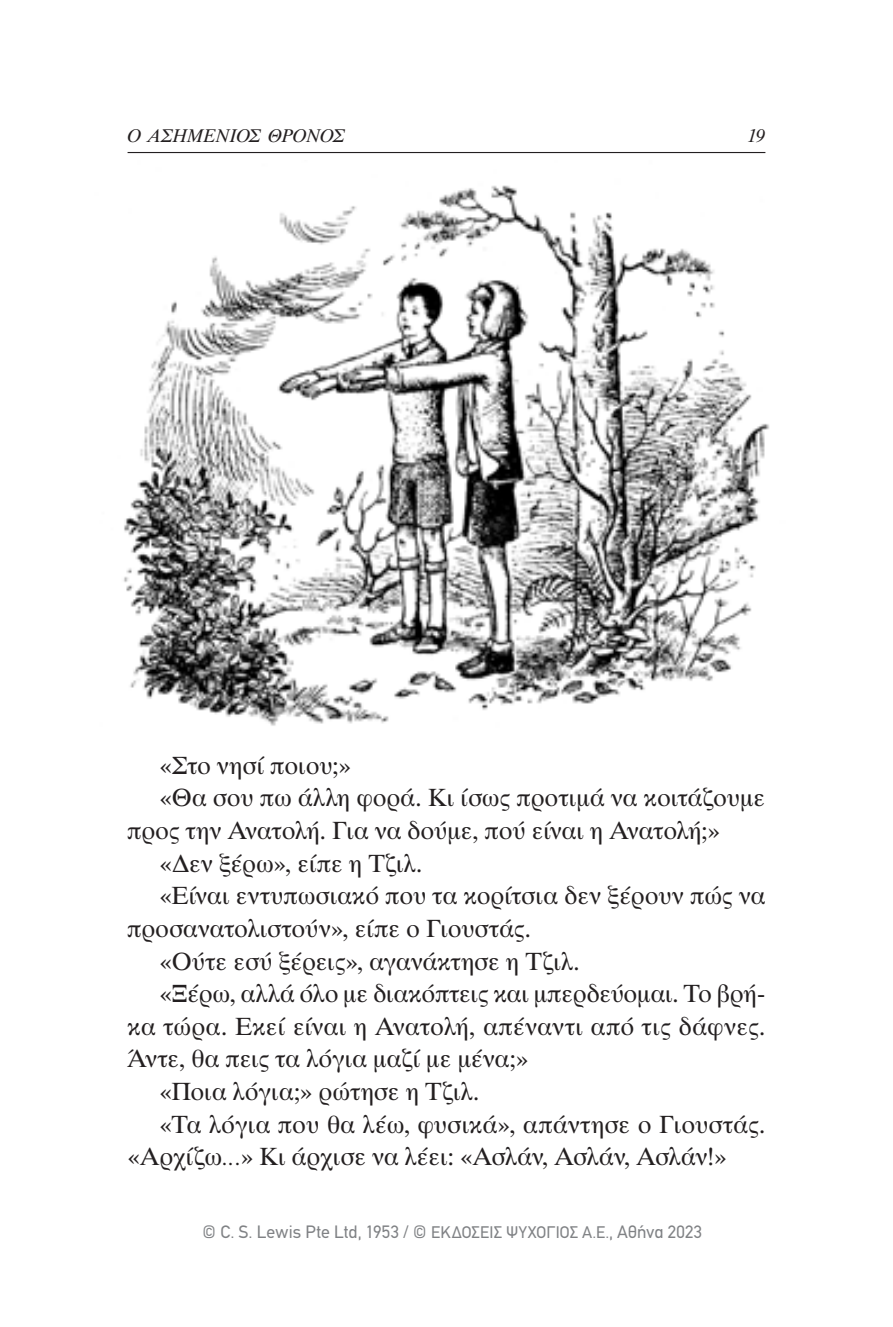
<style>
.page{position:relative;width:893px;height:1327px;background:#fff}
.page>*{position:absolute;margin:0;border:0;box-sizing:border-box;transform-origin:0 0}
.keimeno{font:25.88px/32.6px "UB Times";letter-spacing:.01em;color:#231f20}
.t1{font:italic 19.12px "UB Times";letter-spacing:-.005em;color:#231f20}
.t2{font:18px "PF Din Text";letter-spacing:.005em;color:#808285}
.s1{font-size:16.88px}
</style>
<div class="page">
<img style="left:123px;top:185px;width:647px;height:541px">
<hr style="left:128px;top:152px;width:637px;height:1px;background:#231f20">
<p class="t1" style="left:128px;top:126px;width:219px">Ο ΑΣΗΜΕΝΙΟΣ ΘΡΟΝΟΣ</p>
<p class="t1" style="left:747px;top:126px;width:19px">19</p>
<p class="keimeno" style="left:159px;top:749px;width:193px">«Στο νησί ποιου;»</p>
<p class="keimeno" style="left:128px;top:782px;width:639px;text-indent:32px">«Θα σου πω άλλη φορά. Κι ίσως προτιμά να κοιτάζουμε προς την Ανατολή. Για να δούμε, πού είναι η Ανατολή;»</p>
<p class="keimeno" style="left:159px;top:847px;width:264px">«Δεν ξέρω», είπε η Τζιλ.</p>
<p class="keimeno" style="left:128px;top:880px;width:639px;text-indent:32px">«Είναι εντυπωσιακό που τα κορίτσια δεν ξέρουν πώς να προσανατολιστούν», είπε ο Γιουστάς.</p>
<p class="keimeno" style="left:159px;top:945px;width:422px">«Ούτε εσύ ξέρεις», αγανάκτησε η Τζιλ.</p>
<p class="keimeno" style="left:128px;top:978px;width:639px;text-align:justify;text-indent:32px">«Ξέρω, αλλά όλο με διακόπτεις και μπερδεύομαι. Το βρή&shy;κα τώρα. Εκεί είναι η Ανατολή, απέναντι από τις δάφνες.<br>Άντε, θα πεις τα λόγια μαζί με μένα;»</p>
<p class="keimeno" style="left:159px;top:1076px;width:321px">«Ποια λόγια;» ρώτησε η Τζιλ.</p>
<p class="keimeno" style="left:128px;top:1108px;width:639px;text-indent:32px">«Τα λόγια που θα λέω, φυσικά», απάντησε ο Γιουστάς. «Αρχίζω…» Κι άρχισε να λέει: «Ασλάν, Ασλάν, Ασλάν!»</p>
<p class="t2" style="left:202px;top:1221px;width:502px">© C. S. Lewis Pte Ltd, 1953 / © <span class="s1">ΕΚΔΟΣΕΙΣ ΨΥΧΟΓΙΟΣ Α.Ε.</span>, Αθήνα 2023</p>
</div>
